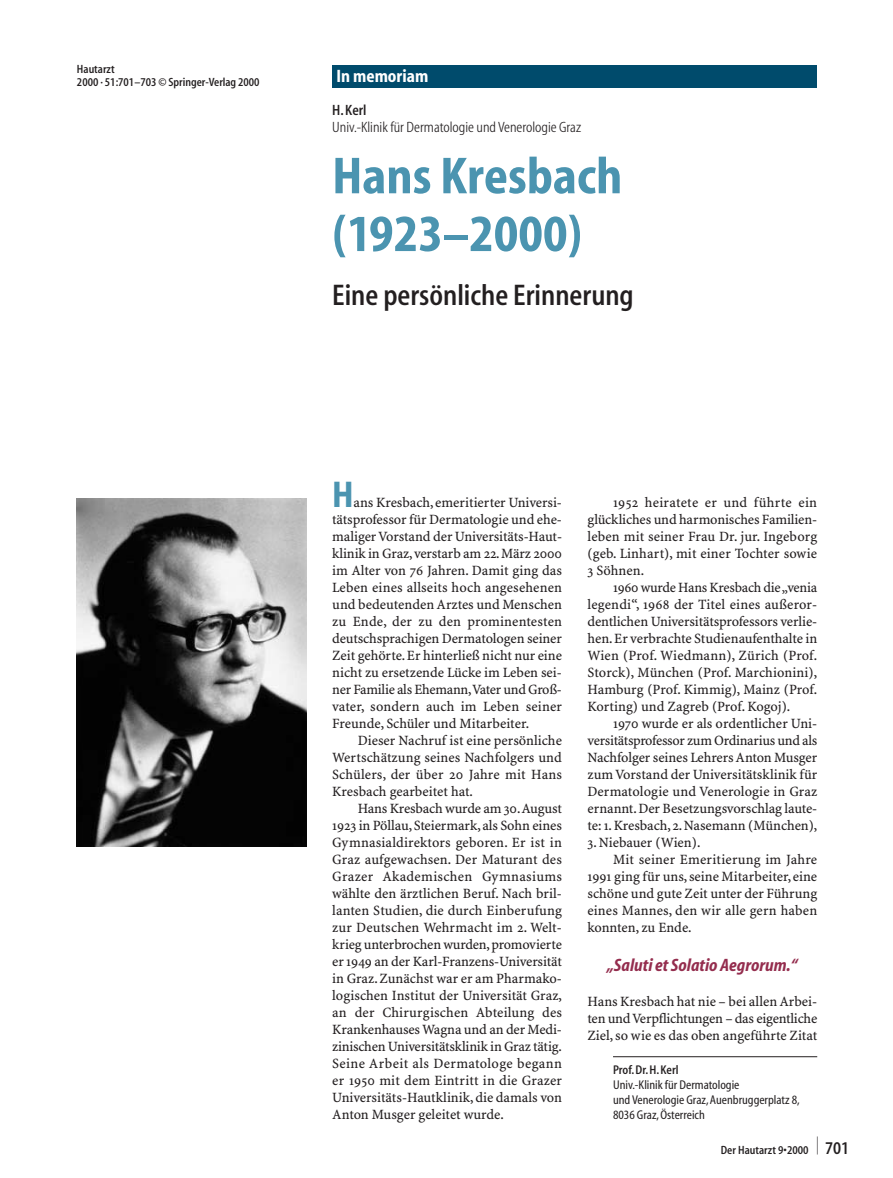
<style>
.page{position:relative;width:893px;height:1178px;background:#fff}
.page>*{position:absolute;margin:0;border:0;box-sizing:border-box;transform-origin:0 0}
.t1{font:700 52.5px/57.8px "Myriad";color:#4b94b0}
.t2{font:700 37.5px "Myriad";color:#4b94b0}
.t3{font:600 30px "Myriad";color:#231f20}
.t4{font:italic 700 18px "Myriad";color:#942d4e}
.t5{font:700 18px "Myriad";color:#fff}
.t6{font:300 15px "Myriad";color:#231f20}
.t7{font:600 15px "Myriad";color:#231f20}
.t8{font:14.25px/17px "S Minion Plus";color:#231f20;text-align:justify}
.t9{font:12.75px/15px "Myriad";color:#231f20}
.t10{font:600 12.75px "Myriad";color:#231f20}
.t11{font:600 12px/12.8px "Myriad";color:#231f20}
.s1{font-size:18px}
</style>
<div class="page">
<div style="left:332px;top:65px;width:485px;height:22px;background:#004b6c"></div>
<hr style="left:613px;top:1056px;width:204px;height:1px;background:#231f20">
<img style="left:77px;top:498px;width:230px;height:349px">
<p class="t11" style="left:77px;top:64px;width:184px">Hautarzt<br>2000 · 51:701–703 © Springer-Verlag 2000</p>
<p class="t5" style="left:336px;top:69px;width:93px">In memoriam</p>
<p class="t7" style="left:332px;top:105px;width:36px">H.Kerl</p>
<p class="t6" style="left:332px;top:122px;width:250px">Univ.-Klinik für Dermatologie und Venerologie Graz</p>
<h1 class="t1" style="left:332px;top:152px;width:291px">Hans Kresbach (1923–2000)</h1>
<h3 class="t3" style="left:332px;top:284px;width:303px">Eine persönliche Erinnerung</h3>
<h2 class="t2" style="left:332px;top:480px;width:23px">H</h2>
<p class="t8" style="left:332px;top:495px;width:231px;text-indent:21px">ans Kresbach, emeritierter Universi&shy;tätsprofessor für Dermatologie und ehe&shy;maliger Vorstand der Universitäts-Haut&shy;klinik in Graz,verstarb am 22.März 2000 im Alter von 76 Jahren. Damit ging das Leben eines allseits hoch angesehenen und bedeutenden Arztes und Menschen zu Ende, der zu den prominentesten deutschsprachigen Dermatologen seiner Zeit gehörte. Er hinterließ nicht nur eine nicht zu ersetzende Lücke im Leben sei&shy;ner Familie als Ehemann,Vater und Groß&shy;vater, sondern auch im Leben seiner Freunde, Schüler und Mitarbeiter.</p>
<p class="t8" style="left:332px;top:733px;width:231px;text-indent:26px">Dieser Nachruf ist eine persönliche Wertschätzung seines Nachfolgers und Schülers, der über 20 Jahre mit Hans Kresbach gearbeitet hat.</p>
<p class="t8" style="left:332px;top:801px;width:231px;text-indent:26px">Hans Kresbach wurde am 30.August 1923 in Pöllau,Steiermark,als Sohn eines Gymnasialdirektors geboren. Er ist in Graz aufgewachsen. Der Maturant des Grazer Akademischen Gymnasiums wählte den ärztlichen Beruf. Nach bril&shy;lanten Studien, die durch Einberufung zur Deutschen Wehrmacht im 2. Welt&shy;krieg unterbrochen wurden,promovierte er 1949 an der Karl-Franzens-Universität in Graz. Zunächst war er am Pharmako&shy;logischen Institut der Universität Graz, an der Chirurgischen Abteilung des Krankenhauses Wagna und an der Medi&shy;zinischen Universitätsklinik in Graz tätig.<br>Seine Arbeit als Dermatologe begann er 1950 mit dem Eintritt in die Grazer Universitäts-Hautklinik, die damals von Anton Musger geleitet wurde.</p>
<p class="t8" style="left:587px;top:495px;width:231px;text-indent:26px">1952 heiratete er und führte ein glückliches und harmonisches Familien&shy;leben mit seiner Frau Dr. jur. Ingeborg (geb. Linhart), mit einer Tochter sowie 3 Söhnen.</p>
<p class="t8" style="left:587px;top:580px;width:231px;text-indent:26px">1960 wurde Hans Kresbach die „venia legendi“, 1968 der Titel eines außeror&shy;dentlichen Universitätsprofessors verlie&shy;hen. Er verbrachte Studienaufenthalte in Wien (Prof. Wiedmann), Zürich (Prof.<br>Storck), München (Prof. Marchionini), Hamburg (Prof. Kimmig), Mainz (Prof.<br>Korting) und Zagreb (Prof. Kogoj).</p>
<p class="t8" style="left:587px;top:716px;width:231px;text-indent:26px">1970 wurde er als ordentlicher Uni&shy;versitätsprofessor zum Ordinarius und als Nachfolger seines Lehrers Anton Musger zum Vorstand der Universitätsklinik für Dermatologie und Venerologie in Graz ernannt. Der Besetzungsvorschlag laute&shy;te: 1. Kresbach, 2. Nasemann (München),</p>
<p class="t8" style="left:587px;top:835px;width:114px">3. Niebauer (Wien).</p>
<p class="t8" style="left:613px;top:852px;width:206px">Mit seiner Emeritierung im Jahre</p>
<p class="t8" style="left:587px;top:869px;width:231px">1991 ging für uns, seine Mitarbeiter, eine</p>
<p class="t8" style="left:587px;top:886px;width:231px">schöne und gute Zeit unter der Führung</p>
<p class="t8" style="left:587px;top:903px;width:231px">eines Mannes, den wir alle gern haben</p>
<p class="t8" style="left:587px;top:920px;width:106px">konnten, zu Ende.</p>
<p class="t4" style="left:607px;top:957px;width:192px">„Saluti et Solatio Aegrorum.“</p>
<p class="t8" style="left:587px;top:993px;width:231px">Hans Kresbach hat nie – bei allen Arbei&shy;ten und Verpflichtungen – das eigentliche Ziel, so wie es das oben angeführte Zitat</p>
<p class="t10" style="left:613px;top:1065px;width:67px">Prof.Dr.H.Kerl</p>
<p class="t9" style="left:613px;top:1078px;width:188px">Univ.-Klinik für Dermatologie<br>und Venerologie Graz,Auenbruggerplatz 8,<br>8036 Graz,Österreich</p>
<p class="t11" style="left:720px;top:1144px;width:130px">Der Hautarzt 9•2000 <sup>|</sup> <span class="s1">701</span></p>
</div>
